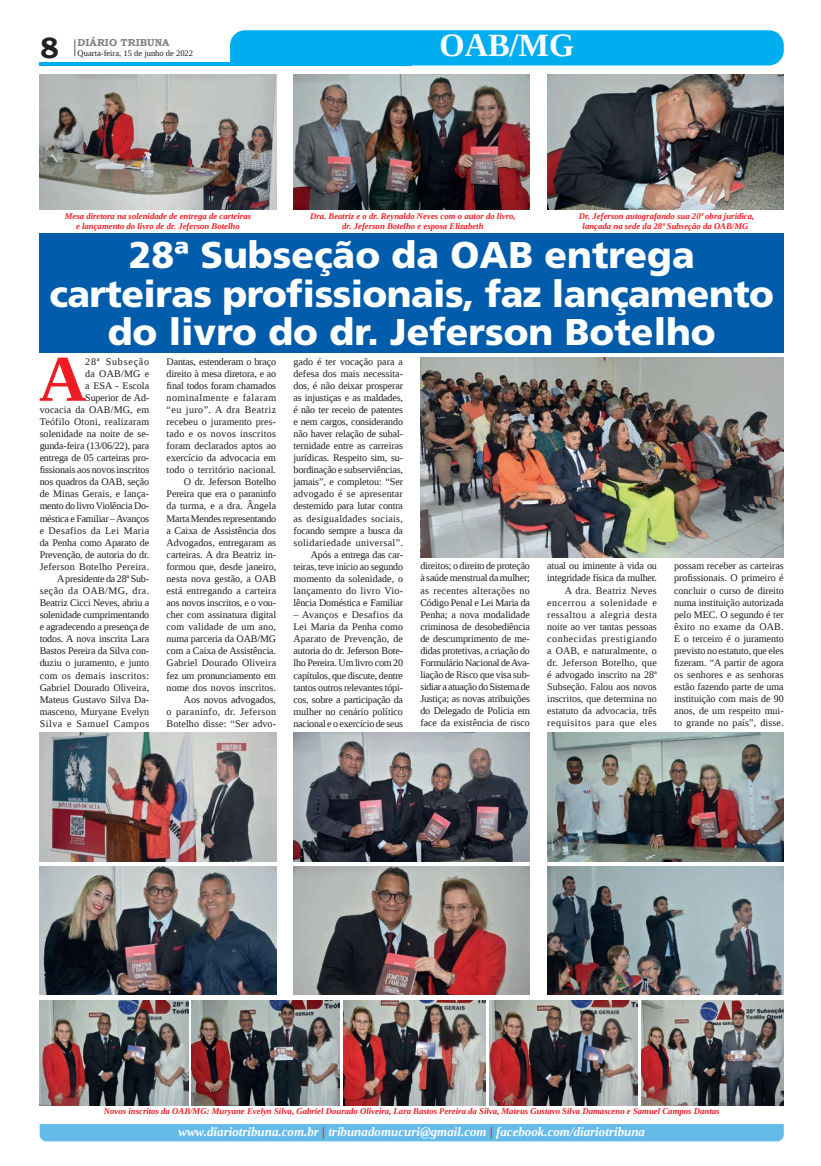
<style>
.page{position:relative;width:821px;height:1166px;background:#fff}
.page>*{position:absolute;margin:0;border:0;box-sizing:border-box;transform-origin:0 0}
.t1{font:700 65.36px "Liberation Serif";color:#ee1d23}
.t2{font:900 37.19px/38.5px "Frutiger LT Std";color:#fff;text-align:center}
.t3{font:700 32.38px "Liberation Serif";color:#fff}
.t4{font:700 29.31px "Bookman Old Style";color:#231f20}
.t5{font:italic 700 12.95px "Liberation Serif";color:#fff}
.t6{font:10.06px/12.1px "Liberation Serif";letter-spacing:-.005em;color:#231f20;text-align:right}
.t7{font:700 10.06px "Bookman Old Style";color:#808285}
.t8{font:italic 700 8.75px/9.6px "Liberation Serif";color:#ee1d23;text-align:center}
.t9{font:8.4px "Liberation Serif";color:#231f20}
.s1{color:#ee1d23}
</style>
<div class="page">
<svg style="left:74px;top:39px;width:2px;height:17px"></svg>
<hr style="left:40px;top:62px;width:372px;height:3px;background:#00aeef">
<div style="left:230px;top:30px;width:554px;height:35px;background:#00aeef"></div>
<div style="left:40px;top:1124px;width:744px;height:17px;background:#64bae9"></div>
<div style="left:40px;top:233px;width:744px;height:120px;background:#015dab"></div>
<img style="left:40px;top:74px;width:236px;height:135px">
<img style="left:294px;top:74px;width:236px;height:135px">
<img style="left:547px;top:74px;width:237px;height:135px">
<img style="left:40px;top:1001px;width:149px;height:104px">
<img style="left:192px;top:1001px;width:147px;height:104px">
<img style="left:343px;top:1001px;width:143px;height:104px">
<img style="left:490px;top:1001px;width:148px;height:104px">
<img style="left:641px;top:1001px;width:143px;height:104px">
<img style="left:420px;top:357px;width:364px;height:201px">
<img style="left:40px;top:733px;width:236px;height:128px">
<img style="left:294px;top:733px;width:236px;height:128px">
<img style="left:547px;top:733px;width:237px;height:128px">
<img style="left:40px;top:866px;width:236px;height:128px">
<img style="left:294px;top:866px;width:236px;height:128px">
<img style="left:547px;top:866px;width:237px;height:128px">
<h3 class="t4" style="left:40px;top:27px;width:21px">8</h3>
<p class="t7" style="left:78px;top:35px;width:93px">DIÁRIO TRIBUNA</p>
<p class="t9" style="left:78px;top:48px;width:117px">Quarta-feira, 15 de junho de 2022</p>
<h3 class="t3" style="left:439px;top:24px;width:136px">OAB/MG</h3>
<p class="t8" style="left:65px;top:211px;width:188px">Mesa diretora na solenidade de entrega de carteiras e lançamento do livro de dr. Jeferson Botelho</p>
<p class="t8" style="left:310px;top:211px;width:207px">Dra. Beatriz e o dr. Reynaldo Neves com o autor do livro, dr. Jeferson Botelho e esposa Elizabeth</p>
<p class="t8" style="left:579px;top:211px;width:177px">Dr. Jeferson autografando sua 20ª obra jurídica, lançada na sede da 28ª Subseção da OAB/MG</p>
<h2 class="t2" style="left:49px;top:236px;width:726px">28ª Subseção da OAB entrega carteiras profissionais, faz lançamento do livro do dr. Jeferson Botelho</h2>
<h1 class="t1" style="left:39px;top:335px;width:49px">A</h1>
<p class="t6" style="left:40px;top:355px;width:111px">28ª Subseção<br>da OAB/MG e<br>a ESA - Escola<br>Superior de Ad-<br>vocacia da OAB/MG, em<br>Teófilo Otoni, realizaram solenidade na noite de se&shy;gunda-feira (13/06/22), para entrega de 05 carteiras pro&shy;fissionais aos novos inscritos nos quadros da OAB, seção de Minas Gerais, e lança&shy;mento do livro Violência Do&shy;méstica e Familiar – Avanços e Desafios da Lei Maria da Penha como Aparato de<br>Prevenção, de autoria do dr.<br>Jeferson Botelho Pereira.<br>A presidente da 28ª Sub&shy;seção da OAB/MG, dra.<br>Beatriz Cicci Neves, abriu a solenidade cumprimentando e agradecendo a presença de todos. A nova inscrita Lara<br>Bastos Pereira da Silva con&shy;duziu o juramento, e junto com os demais inscritos:<br>Gabriel Dourado Oliveira,<br>Mateus Gustavo Silva Da&shy;masceno, Muryane Evelyn<br>Silva e Samuel Campos</p>
<p class="t6" style="left:167px;top:355px;width:111px">Dantas, estenderam o braço direito à mesa diretora, e ao final todos foram chamados nominalmente e falaram “eu juro”. A dra Beatriz recebeu o juramento pres&shy;tado e os novos inscritos foram declarados aptos ao exercício da advocacia em todo o território nacional.<br>O dr. Jeferson Botelho<br>Pereira que era o paraninfo da turma, e a dra. Ângela<br>Marta Mendes representando a Caixa de Assistência dos<br>Advogados, entregaram as carteiras. A dra Beatriz in&shy;formou que, desde janeiro, nesta nova gestão, a OAB está entregando a carteira aos novos inscritos, e o vou&shy;cher com assinatura digital com validade de um ano, numa parceria da OAB/MG com a Caixa de Assistência.<br>Gabriel Dourado Oliveira fez um pronunciamento em nome dos novos inscritos.<br>Aos novos advogados,<br>o paraninfo, dr. Jeferson<br>Botelho disse: “Ser advo-</p>
<p class="t6" style="left:293px;top:355px;width:111px">gado é ter vocação para a defesa dos mais necessita&shy;dos, é não deixar prosperar as injustiças e as maldades, é não ter receio de patentes e nem cargos, considerando não haver relação de subal&shy;ternidade entre as carreiras jurídicas. Respeito sim, su&shy;bordinação e subserviências, jamais”, e completou: “Ser advogado é se apresentar destemido para lutar contra as desigualdades sociais, focando sempre a busca da solidariedade universal”.<br>Após a entrega das car&shy;teiras, teve início ao segundo momento da solenidade, o lançamento do livro Vio&shy;lência Doméstica e Familiar</p>
<p class="t6" style="left:420px;top:560px;width:111px;text-align:justify">direitos; o direito de proteção à saúde menstrual da mulher; as recentes alterações no Código Penal e Lei Maria da Penha; a nova modalidade criminosa de desobediência de descumprimento de me&shy;didas protetivas, a criação do Formulário Nacional de Ava&shy;liação de Risco que visa sub&shy;sidiar a atuação do Sistema de Justiça; as novas atribuições do Delegado de Polícia em face da existência de risco</p>
<p class="t6" style="left:547px;top:560px;width:111px">atual ou iminente à vida ou integridade física da mulher.<br>A dra. Beatriz Neves encerrou a solenidade e ressaltou a alegria desta noite ao ver tantas pessoas conhecidas prestigiando a OAB, e naturalmente, o dr. Jeferson Botelho, que é advogado inscrito na 28ª<br>Subseção. Falou aos novos inscritos, que determina no estatuto da advocacia, três requisitos para que eles</p>
<p class="t6" style="left:674px;top:560px;width:111px;text-align:justify">possam receber as carteiras profissionais. O primeiro é concluir o curso de direito numa instituição autorizada pelo MEC. O segundo é ter êxito no exame da OAB.<br>E o terceiro é o juramento previsto no estatuto, que eles fizeram. “A partir de agora os senhores e as senhoras estão fazendo parte de uma instituição com mais de 90 anos, de um respeito mui&shy;to grande no país”, disse.</p>
<p class="t6" style="left:293px;top:609px;width:111px;text-align:justify">– Avanços e Desafios da Lei Maria da Penha como Aparato de Prevenção, de autoria do dr. Jeferson Bote&shy;lho Pereira. Um livro com 20 capítulos, que discute, dentre tantos outros relevantes tópi&shy;cos, sobre a participação da mulher no cenário político nacional e o exercício de seus</p>
<p class="t8" style="left:104px;top:1106px;width:617px">Novos inscritos da OAB/MG: Muryane Evelyn Silva, Gabriel Dourado Oliveira, Lara Bastos Pereira da Silva, Mateus Gustavo Silva Damasceno e Samuel Campos Dantas</p>
<p class="t5" style="left:178px;top:1123px;width:468px">www.diariotribuna.com.br <span class="s1">|</span> tribunadomucuri@gmail.com <span class="s1">|</span> facebook.com/diariotribuna</p>
</div>
